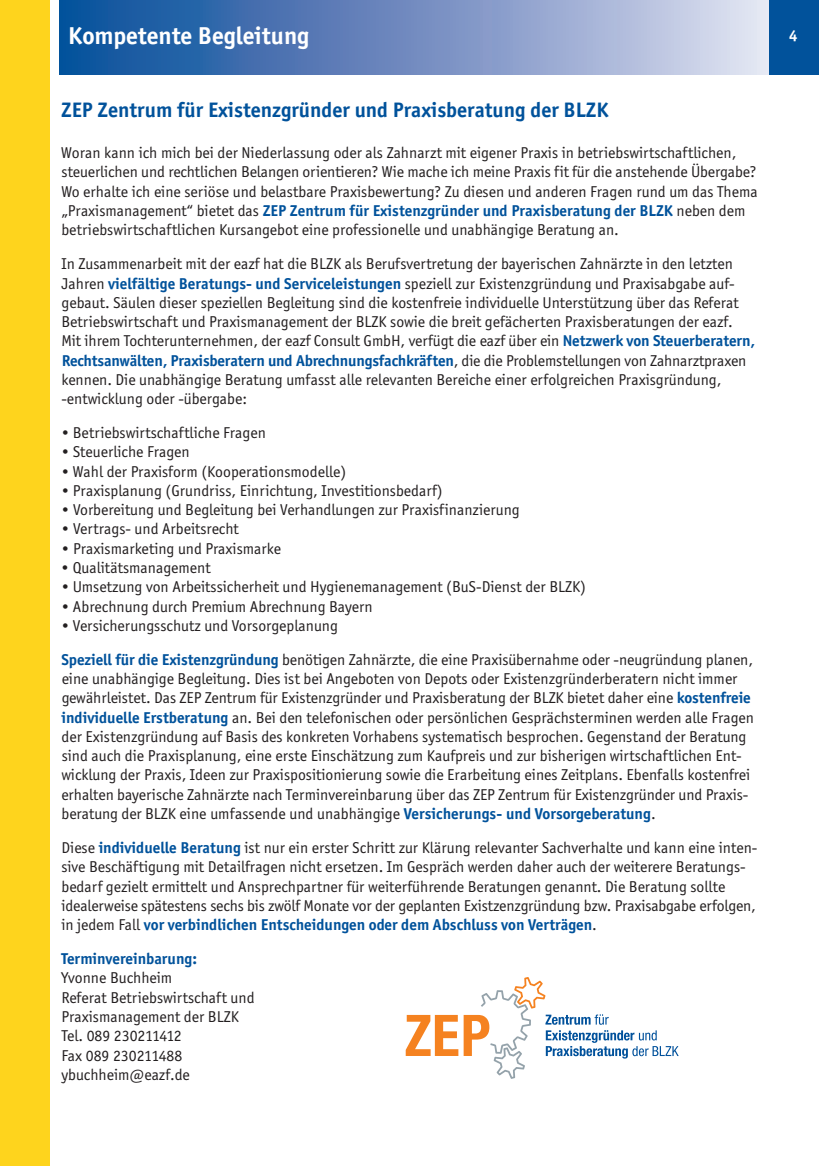
<style>
.page{position:relative;width:819px;height:1166px;background:#fff}
.page>*{position:absolute;margin:0;border:0;box-sizing:border-box;transform-origin:0 0}
.t1{font:700 24.5px "Officina San ITC";color:#fff}
.t2{font:700 21px "Officina San ITC";color:#01529b}
.t3{font:15.75px/19.2px "Officina San ITC";color:#231f20}
.t4{font:700 15.75px "Officina San ITC";color:#01529b}
.t5{font:700 15.75px "Officina San ITC";color:#fff}
.s1{font-weight:700;color:#01529b}
</style>
<div class="page">
<div style="left:0;top:0;width:50px;height:1166px;background:#fed41d"></div>
<div style="left:60px;top:0;width:759px;height:74px;background:linear-gradient(to right,#034797,#f2e7f5)"></div>
<div style="left:769px;top:0;width:50px;height:74px;background:#01529b"></div>
<svg style="left:405px;top:977px;width:273px;height:102px"></svg>
<h1 class="t1" style="left:68px;top:27px;width:242px">Kompetente Begleitung</h1>
<p class="t5" style="left:789px;top:31px;width:10px">4</p>
<h2 class="t2" style="left:61px;top:103px;width:548px">ZEP Zentrum für Existenzgründer und Praxisberatung der BLZK</h2>
<p class="t3" style="left:61px;top:143px;width:697px">Woran kann ich mich bei der Niederlassung oder als Zahnarzt mit eigener Praxis in betriebswirtschaftlichen, steuerlichen und rechtlichen Belangen orientieren? Wie mache ich meine Praxis fit für die anstehende Übergabe?<br>Wo erhalte ich eine seriöse und belastbare Praxisbewertung? Zu diesen und anderen Fragen rund um das Thema „Praxismanagement“ bietet das <span class="s1">ZEP Zentrum für Existenzgründer und Praxisberatung der BLZK</span> neben dem betriebswirtschaftlichen Kursangebot eine professionelle und unabhängige Beratung an.</p>
<p class="t3" style="left:61px;top:254px;width:695px">In Zusammenarbeit mit der eazf hat die BLZK als Berufsvertretung der bayerischen Zahnärzte in den letzten Jahren <span class="s1">vielfältige Beratungs- und Serviceleistungen</span> speziell zur Existenzgründung und Praxisabgabe auf&shy;gebaut. Säulen dieser speziellen Begleitung sind die kostenfreie individuelle Unterstützung über das Referat Betriebswirtschaft und Praxismanagement der BLZK sowie die breit gefächerten Praxisberatungen der eazf.<br>Mit ihrem Tochterunternehmen, der eazf Consult GmbH, verfügt die eazf über ein <span class="s1">Netzwerk von Steuerberatern, Rechtsanwälten, Praxisberatern und Abrechnungsfachkräften</span>, die die Problemstellungen von Zahnarztpraxen kennen. Die unabhängige Beratung umfasst alle relevanten Bereiche einer erfolgreichen Praxisgründung, -entwicklung oder -übergabe:</p>
<p class="t3" style="left:61px;top:423px;width:206px">• Betriebswirtschaftliche Fragen</p>
<p class="t3" style="left:61px;top:442px;width:130px">• Steuerliche Fragen</p>
<p class="t3" style="left:61px;top:462px;width:286px">• Wahl der Praxisform (Kooperationsmodelle)</p>
<p class="t3" style="left:61px;top:481px;width:383px">• Praxisplanung (Grundriss, Einrichtung, Investitionsbedarf)</p>
<p class="t3" style="left:62px;top:500px;width:459px">• Vorbereitung und Begleitung bei Verhandlungen zur Praxisfinanzierung</p>
<p class="t3" style="left:62px;top:519px;width:179px">• Vertrags- und Arbeitsrecht</p>
<p class="t3" style="left:62px;top:539px;width:221px">• Praxismarketing und Praxismarke</p>
<p class="t3" style="left:61px;top:558px;width:151px">• Qualitätsmanagement</p>
<p class="t3" style="left:61px;top:577px;width:526px">• Umsetzung von Arbeitssicherheit und Hygienemanagement (BuS-Dienst der BLZK)</p>
<p class="t3" style="left:61px;top:596px;width:313px">• Abrechnung durch Premium Abrechnung Bayern</p>
<p class="t3" style="left:61px;top:608px;width:693px;line-height:34.1px">• Versicherungsschutz und Vorsorgeplanung<br><span class="s1">Speziell für die Existenzgründung</span> benötigen Zahnärzte, die eine Praxisübernahme oder -neugründung planen,</p>
<p class="t3" style="left:61px;top:669px;width:694px">eine unabhängige Begleitung. Dies ist bei Angeboten von Depots oder Existenzgründerberatern nicht immer gewährleistet. Das ZEP Zentrum für Existenzgründer und Praxisberatung der BLZK bietet daher eine <span class="s1">kostenfreie individuelle Erstberatung</span> an. Bei den telefonischen oder persönlichen Gesprächsterminen werden alle Fragen der Existenzgründung auf Basis des konkreten Vorhabens systematisch besprochen. Gegenstand der Beratung sind auch die Praxisplanung, eine erste Einschätzung zum Kaufpreis und zur bisherigen wirtschaftlichen Ent&shy;wicklung der Praxis, Ideen zur Praxispositionierung sowie die Erarbeitung eines Zeitplans. Ebenfalls kostenfrei erhalten bayerische Zahnärzte nach Terminvereinbarung über das ZEP Zentrum für Existenzgründer und Praxis&shy;beratung der BLZK eine umfassende und unabhängige <span class="s1">Versicherungs- und Vorsorgeberatung</span>.</p>
<p class="t3" style="left:61px;top:838px;width:697px">Diese <span class="s1">individuelle Beratung</span> ist nur ein erster Schritt zur Klärung relevanter Sachverhalte und kann eine inten&shy;sive Beschäftigung mit Detailfragen nicht ersetzen. Im Gespräch werden daher auch der weiterere Beratungs&shy;bedarf gezielt ermittelt und Ansprechpartner für weiterführende Beratungen genannt. Die Beratung sollte idealerweise spätestens sechs bis zwölf Monate vor der geplanten Existzenzgründung bzw. Praxisabgabe erfolgen, in jedem Fall <span class="s1">vor verbindlichen Entscheidungen oder dem Abschluss von Verträgen</span>.</p>
<p class="t4" style="left:61px;top:953px;width:137px">Terminvereinbarung:</p>
<p class="t3" style="left:61px;top:968px;width:195px">Yvonne Buchheim<br>Referat Betriebswirtschaft und<br>Praxismanagement der BLZK<br>Tel. 089 230211412<br>Fax 089 230211488 ybuchheim@eazf.de</p>
</div>
